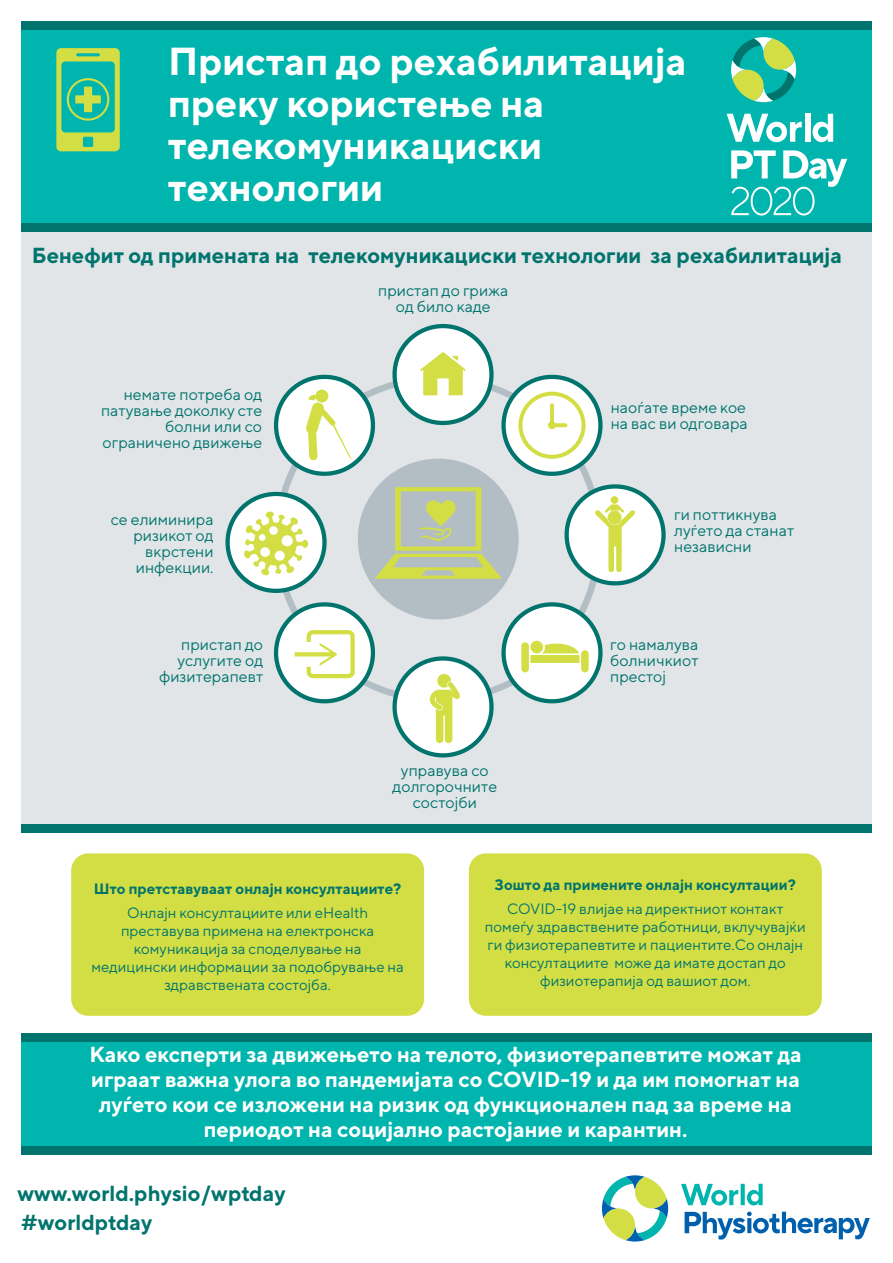
<style>
.page{position:relative;width:893px;height:1263px;background:#fff}
.page>*{position:absolute;margin:0;border:0;box-sizing:border-box;transform-origin:0 0}
.t1{font:700 39px/42px "TT Norms";color:#fff}
.t2{font:700 21.75px/24.8px "TT Norms";color:#fff;text-align:center}
.t3{font:700 21.75px "TT Norms";color:#00746d}
.t4{font:15.9px/15.9px "TT Norms";color:#00746d;text-align:right}
.t5{font:15px/18px "TT Norms";color:#00746d;text-align:center}
.t6{font:700 15px "TT Norms";color:#00746d}
</style>
<div class="page">
<div style="left:21px;top:227px;width:851px;height:597px;background:#e1e5e8"></div>
<div style="left:21px;top:23px;width:851px;height:200px;background:#00b5ae"></div>
<div style="left:21px;top:1037px;width:851px;height:115px;background:#00b5ae"></div>
<svg style="left:681px;top:1184px;width:57px;height:21px"></svg>
<svg style="left:741px;top:1184px;width:4px;height:21px"></svg>
<svg style="left:747px;top:1184px;width:16px;height:21px"></svg>
<svg style="left:685px;top:1211px;width:185px;height:28px"></svg>
<svg style="left:602px;top:1175px;width:66px;height:66px"></svg>
<div style="left:21px;top:1033px;width:851px;height:9px;background:#00746d"></div>
<div style="left:21px;top:223px;width:851px;height:9px;background:#00746d"></div>
<div style="left:21px;top:21px;width:851px;height:9px;background:#00746d"></div>
<svg style="left:731px;top:37px;width:65px;height:65px"></svg>
<svg style="left:727px;top:114px;width:75px;height:28px"></svg>
<div style="left:805px;top:114px;width:5px;height:28px;background:#fff"></div>
<svg style="left:812px;top:114px;width:21px;height:28px"></svg>
<svg style="left:731px;top:150px;width:116px;height:66px"></svg>
<svg style="left:56px;top:48px;width:64px;height:103px"></svg>
<div style="left:67px;top:78px;width:42px;height:43px;border:2px solid #d2de43;border-radius:50%"></div>
<svg style="left:225px;top:324px;width:441px;height:434px"></svg>
<div style="left:21px;top:1145px;width:851px;height:9px;background:#00746d"></div>
<div style="left:21px;top:824px;width:851px;height:9px;background:#00746d"></div>
<div style="left:469px;top:853px;width:353px;height:163px;background:#d2de43;border-radius:17px"></div>
<div style="left:71px;top:853px;width:353px;height:163px;background:#d2de43;border-radius:17px"></div>
<h1 class="t1" style="left:168px;top:39px;width:520px">Пристап до рехабилитација преку користење на телекомуникациски технологии</h1>
<h2 class="t3" style="left:32px;top:241px;width:812px">Бенефит од примената на телекомуникациски технологии за рехабилитација</h2>
<p class="t4" style="left:101px;top:386px;width:163px">немате потреба од патување доколку сте болни или со ограничено движење</p>
<p class="t4" style="left:111px;top:511px;width:104px">се елиминира ризикот од вкрстени инфекции.</p>
<p class="t4" style="left:159px;top:636px;width:106px">пристап до услугите од физитерапевт</p>
<p class="t4" style="left:378px;top:282px;width:132px;text-align:center">пристап до грижа од било каде</p>
<p class="t4" style="left:393px;top:762px;width:106px;text-align:center">управува со долгорочните состојби</p>
<p class="t4" style="left:611px;top:399px;width:139px;text-align:left">наоѓате време кое на вас ви одговара</p>
<p class="t4" style="left:674px;top:506px;width:122px;text-align:left">ги поттикнува луѓето да станат независни</p>
<p class="t4" style="left:610px;top:636px;width:90px;text-align:justify">го намалува болничкиот престој</p>
<p class="t6" style="left:94px;top:880px;width:309px">Што претставуваат онлајн консултациите?</p>
<p class="t5" style="left:91px;top:904px;width:314px">Онлајн консултациите или еHealth преставува примена на електронска комуникација за споделување на медицински информации за подобрување на здравствената состојба.</p>
<p class="t6" style="left:495px;top:875px;width:303px">Зошто да примените онлајн консултации?</p>
<p class="t5" style="left:485px;top:899px;width:322px">COVID-19 влијае на директниот контакт помеѓу здравствените работници, вклучувајќи ги физиотерапевтите и пациентите.Со онлајн консултациите може да имате достап до физиотерапија од вашиот дом.</p>
<p class="t2" style="left:89px;top:1042px;width:714px">Како експерти за движењето на телото, физиотерапевтите можат да играат важна улога во пандемијата со COVID-19 и да им помогнат на луѓето кои се изложени на ризик од функционален пад за време на периодот на социјално растојание и карантин.</p>
<h2 class="t3" style="left:17px;top:1179px;width:270px">www.world.physio/wptday</h2>
<h2 class="t3" style="left:21px;top:1209px;width:133px">#worldptday</h2>
</div>
